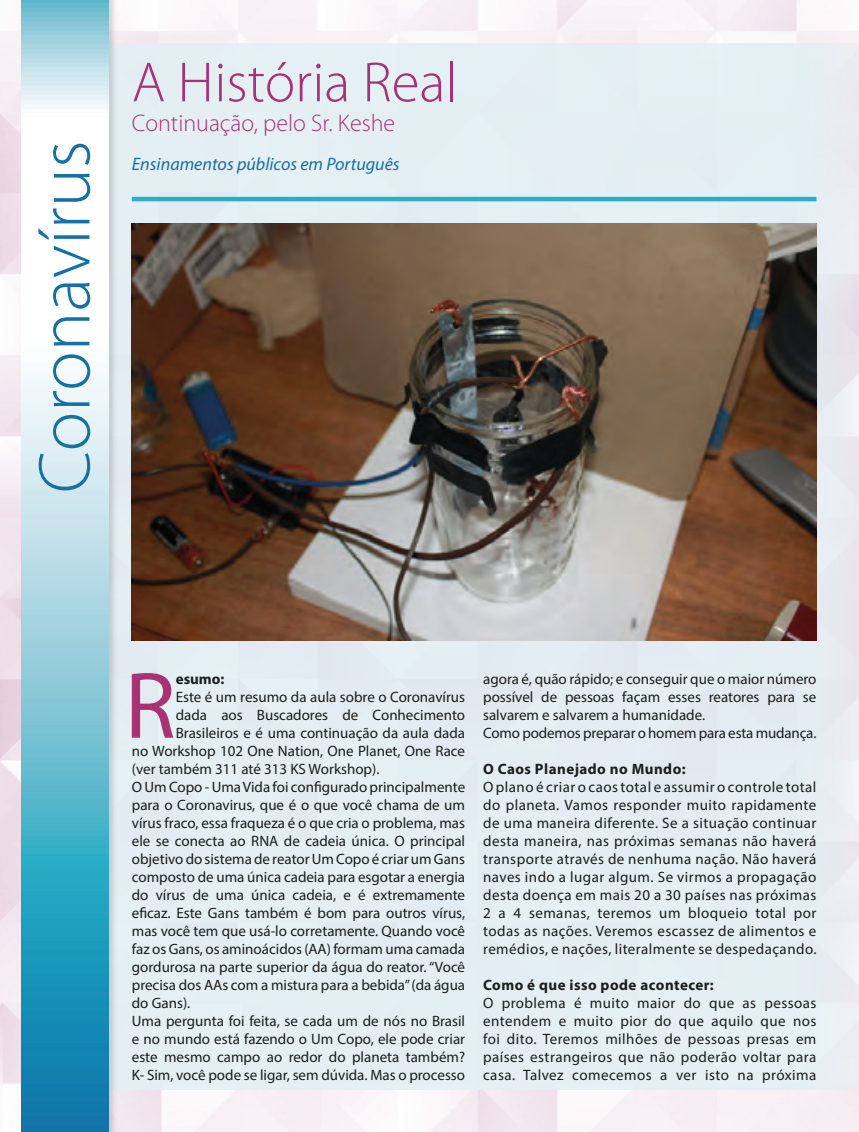
<style>
.page{position:relative;width:859px;height:1132px;background:#fff}
.page>*{position:absolute;margin:0;border:0;box-sizing:border-box;transform-origin:0 0}
.t1{font:95.1px "Myriad Pro";color:#a93275}
.t2{font:300 74.1px "Myriad Pro";color:#1470a6}
.t3{font:300 57px "Myriad Pro";color:#a93275}
.t4{font:300 24px "Myriad Pro";color:#a93275}
.t5{font:italic 18px "Myriad Pro";color:#1470a6}
.t6{font:15px/18px "Myriad Pro";color:#1d1d1b;text-align:justify}
.t7{font:700 15px "Myriad Pro";letter-spacing:.03em;color:#1d1d1b}
</style>
<div class="page">
<div style="left:70px;top:43px;width:789px;height:1046px;background:#e2f0f5"></div>
<div style="left:21px;top:0;width:96px;height:1131px;background:#1d1d1b;opacity:.16"></div>
<svg style="left:21px;top:0;width:87px;height:1131px"></svg>
<img style="left:132px;top:223px;width:684px;height:417px">
<hr style="left:132px;top:197px;width:684px;height:4px;background:#2baec5">
<p class="t2" style="left:20px;top:493px;width:354px;rotate:-90deg">Coronavírus</p>
<p class="t3" style="left:132px;top:48px;width:327px">A História Real</p>
<p class="t4" style="left:132px;top:109px;width:265px">Continuação, pelo Sr. Keshe</p>
<p class="t5" style="left:132px;top:153px;width:269px">Ensinamentos públicos em Português</p>
<p class="t1" style="left:125px;top:647px;width:53px">R</p>
<p class="t7" style="left:176px;top:668px;width:50px">esumo:</p>
<p class="t6" style="left:176px;top:687px;width:291px">Este é um resumo da aula sobre o Coronavírus</p>
<p class="t6" style="left:176px;top:705px;width:291px">dada aos Buscadores de Conhecimento</p>
<p class="t6" style="left:176px;top:723px;width:291px">Brasileiros e é uma continuação da aula dada</p>
<p class="t6" style="left:132px;top:741px;width:335px">no Workshop 102 One Nation, One Planet, One Race</p>
<p class="t6" style="left:132px;top:759px;width:249px">(ver também 311 até 313 KS Workshop).</p>
<p class="t6" style="left:132px;top:777px;width:335px">O Um Copo - Uma Vida foi configurado principalmente para o Coronavirus, que é o que você chama de um vírus fraco, essa fraqueza é o que cria o problema, mas ele se conecta ao RNA de cadeia única. O principal objetivo do sistema de reator Um Copo é criar um Gans composto de uma única cadeia para esgotar a energia do vírus de uma única cadeia, e é extremamente eficaz. Este Gans também é bom para outros vírus, mas você tem que usá-lo corretamente. Quando você faz os Gans, os aminoácidos (AA) formam uma camada gordurosa na parte superior da água do reator. “Você precisa dos AAs com a mistura para a bebida” (da água do Gans).</p>
<p class="t6" style="left:132px;top:1011px;width:335px">Uma pergunta foi feita, se cada um de nós no Brasil e no mundo está fazendo o Um Copo, ele pode criar este mesmo campo ao redor do planeta também?<br>K- Sim, você pode se ligar, sem dúvida. Mas o processo</p>
<p class="t6" style="left:483px;top:669px;width:335px">agora é, quão rápido; e conseguir que o maior número possível de pessoas façam esses reatores para se salvarem e salvarem a humanidade.</p>
<p class="t6" style="left:483px;top:723px;width:335px">Como podemos preparar o homem para esta mudança.</p>
<p class="t7" style="left:483px;top:758px;width:204px">O Caos Planejado no Mundo:</p>
<p class="t6" style="left:483px;top:777px;width:335px">O plano é criar o caos total e assumir o controle total do planeta. Vamos responder muito rapidamente de uma maneira diferente. Se a situação continuar desta maneira, nas próximas semanas não haverá transporte através de nenhuma nação. Não haverá naves indo a lugar algum. Se virmos a propagação desta doença em mais 20 a 30 países nas próximas 2 a 4 semanas, teremos um bloqueio total por todas as nações. Veremos escassez de alimentos e remédios, e nações, literalmente se despedaçando.</p>
<p class="t7" style="left:483px;top:974px;width:232px">Como é que isso pode acontecer:</p>
<p class="t6" style="left:483px;top:993px;width:335px">O problema é muito maior do que as pessoas entendem e muito pior do que aquilo que nos foi dito. Teremos milhões de pessoas presas em países estrangeiros que não poderão voltar para casa. Talvez comecemos a ver isto na próxima</p>
</div>
